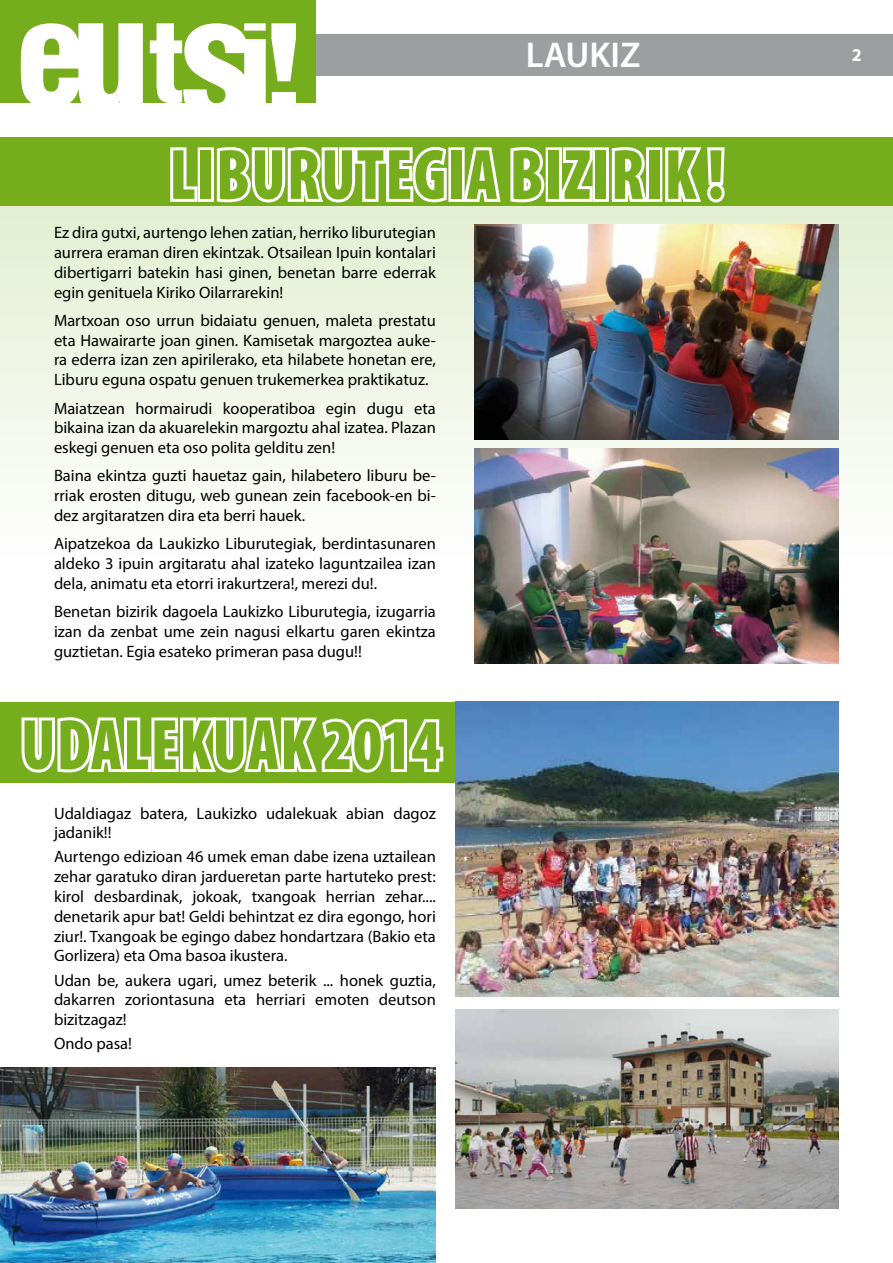
<style>
.page{position:relative;width:893px;height:1263px;background:#fff}
.page>*{position:absolute;margin:0;border:0;box-sizing:border-box;transform-origin:0 0}
.t1{font:900 condensed 72px "Myriad Pro";letter-spacing:.02em;color:#76ad1c;scale:.92 1}
.t2{font:600 36px "Myriad Pro";color:#fff}
.t3{font:700 18px "Myriad Pro";color:#fff}
.t4{font:16.5px/19.8px "Myriad Pro";color:#000;text-align:justify}
</style>
<div class="page">
<div style="left:0;top:175px;width:893px;height:482px;background:linear-gradient(to bottom,#e2edcf,#fff)"></div>
<div style="left:0;top:138px;width:893px;height:68px;background:#76ad1c"></div>
<svg style="left:170px;top:147px;width:28px;height:55px"></svg>
<div style="left:198px;top:147px;width:16px;height:55px;border:6px solid #fff"></div>
<svg style="left:213px;top:146px;width:234px;height:57px"></svg>
<div style="left:448px;top:147px;width:17px;height:55px;border:6px solid #fff"></div>
<svg style="left:460px;top:147px;width:86px;height:56px"></svg>
<div style="left:546px;top:147px;width:16px;height:55px;border:6px solid #fff"></div>
<svg style="left:558px;top:147px;width:35px;height:55px"></svg>
<div style="left:593px;top:147px;width:16px;height:55px;border:6px solid #fff"></div>
<svg style="left:611px;top:147px;width:35px;height:55px"></svg>
<div style="left:646px;top:147px;width:16px;height:55px;border:6px solid #fff"></div>
<svg style="left:662px;top:147px;width:63px;height:56px"></svg>
<img style="left:474px;top:225px;width:365px;height:214px">
<img style="left:474px;top:449px;width:365px;height:214px">
<img style="left:0;top:1067px;width:436px;height:196px">
<div style="left:0;top:701px;width:474px;height:81px;background:#76ad1c"></div>
<svg style="left:21px;top:717px;width:423px;height:56px"></svg>
<img style="left:456px;top:701px;width:383px;height:296px">
<img style="left:456px;top:1010px;width:383px;height:199px">
<div style="left:296px;top:34px;width:597px;height:42px;background:#9c9e9f"></div>
<div style="left:0;top:0;width:316px;height:103px;background:#76ad1c"></div>
<svg style="left:21px;top:23px;width:275px;height:80px"></svg>
<h2 class="t2" style="left:526px;top:32px;width:116px">LAUKIZ</h2>
<p class="t3" style="left:852px;top:43px;width:11px">2</p>
<h1 class="t1" style="left:169px;top:129px;width:64px">LIBURUTE</h1>
<h1 class="t1" style="left:414px;top:129px;width:134px">GIA BIZIRIK</h1>
<h1 class="t1" style="left:708px;top:129px;width:19px">!</h1>
<p class="t4" style="left:54px;top:222px;width:383px">Ez dira gutxi, aurtengo lehen zatian, herriko liburutegian aurrera eraman diren ekintzak. Otsailean Ipuin kontalari dibertigarri batekin hasi ginen, benetan barre ederrak egin genituela Kiriko Oilarrarekin!</p>
<p class="t4" style="left:54px;top:310px;width:383px">Martxoan oso urrun bidaiatu genuen, maleta prestatu eta Hawairarte joan ginen. Kamisetak margoztea auke&shy;ra ederra izan zen apirilerako, eta hilabete honetan ere, Liburu eguna ospatu genuen trukemerkea praktikatuz.</p>
<p class="t4" style="left:54px;top:398px;width:383px">Maiatzean hormairudi kooperatiboa egin dugu eta bikaina izan da akuarelekin margoztu ahal izatea. Plazan eskegi genuen eta oso polita gelditu zen!</p>
<p class="t4" style="left:54px;top:466px;width:383px">Baina ekintza guzti hauetaz gain, hilabetero liburu be&shy;rriak erosten ditugu, web gunean zein facebook-en bi&shy;dez argitaratzen dira eta berri hauek.</p>
<p class="t4" style="left:54px;top:534px;width:383px">Aipatzekoa da Laukizko Liburutegiak, berdintasunaren aldeko 3 ipuin argitaratu ahal izateko laguntzailea izan dela, animatu eta etorri irakurtzera!, merezi du!.</p>
<p class="t4" style="left:54px;top:601px;width:383px">Benetan bizirik dagoela Laukizko Liburutegia, izugarria izan da zenbat ume zein nagusi elkartu garen ekintza guztietan. Egia esateko primeran pasa dugu!!</p>
<h1 class="t1" style="left:21px;top:699px;width:458px">UDALEKUAK 2014</h1>
<p class="t4" style="left:54px;top:803px;width:383px">Udaldiagaz batera, Laukizko udalekuak abian dagoz jadanik!!</p>
<p class="t4" style="left:54px;top:847px;width:383px">Aurtengo edizioan 46 umek eman dabe izena uztailean zehar garatuko diran jardueretan parte hartuteko prest: kirol desbardinak, jokoak, txangoak herrian zehar.... denetarik apur bat! Geldi behintzat ez dira egongo, hori ziur!. Txangoak be egingo dabez hondartzara (Bakio eta Gorlizera) eta Oma basoa ikustera.</p>
<p class="t4" style="left:54px;top:970px;width:383px">Udan be, aukera ugari, umez beterik ... honek guztia, dakarren zoriontasuna eta herriari emoten deutson bizitzagaz!</p>
<p class="t4" style="left:54px;top:1033px;width:80px">Ondo pasa!</p>
</div>
